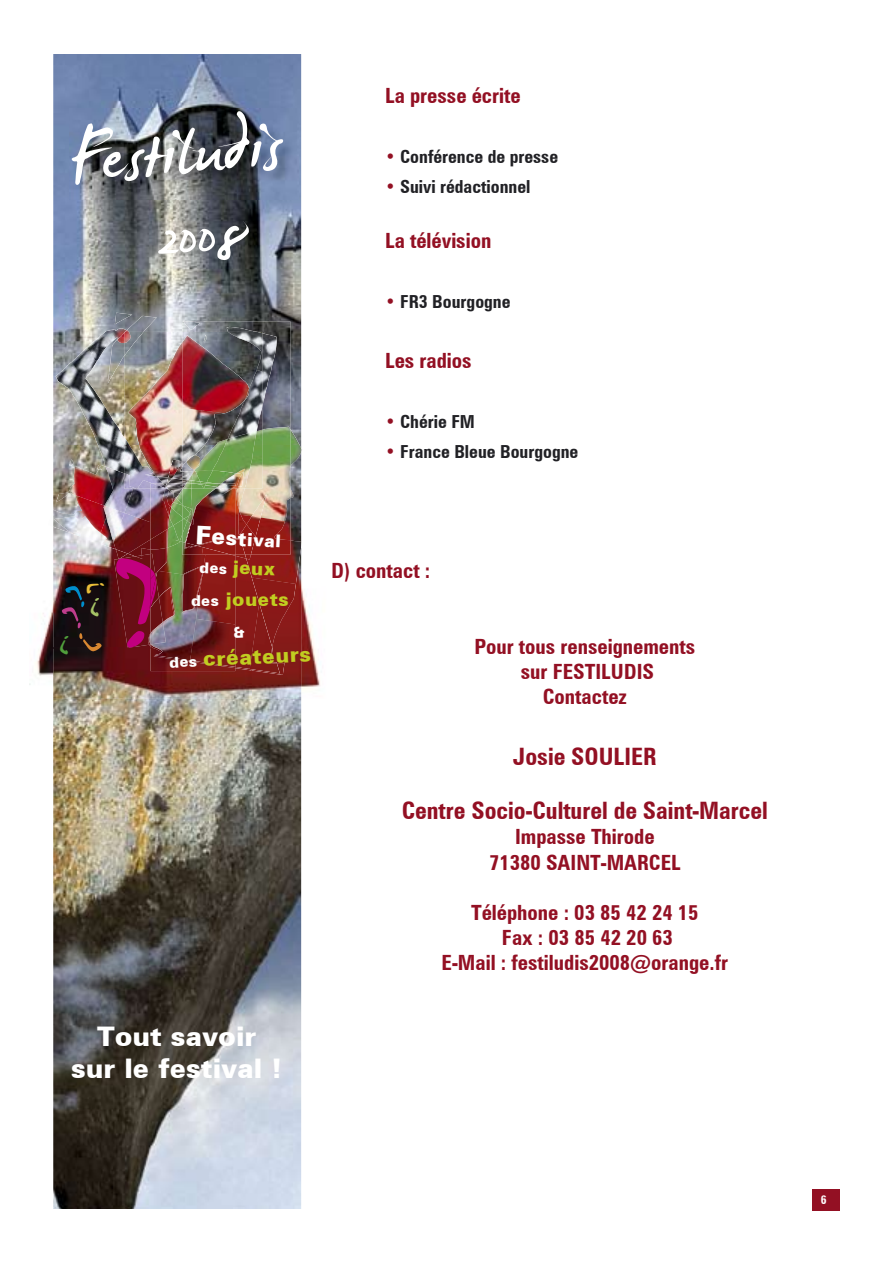
<style>
.page{position:relative;width:893px;height:1263px;background:#fff}
.page>*{position:absolute;margin:0;border:0;box-sizing:border-box;transform-origin:0 0}
.t1{font:112.65px "James Fajardo";color:#fff}
.t2{font:90px "James Fajardo";color:#fff}
.t3{font:900 27px/32.4px "Zurich BT";color:#fff;text-align:center}
.t4{font:700 condensed 24px "Zurich BT";color:#931023}
.t5{font:700 condensed 21px/25.2px "Zurich BT";color:#931023;text-align:center}
.t6{font:900 21px "Zurich BT";color:#c1cd21}
.t7{font:900 18.75px "Zurich BT";letter-spacing:.025em;color:#c1cd21}
.t8{font:700 condensed 18px "Zurich BT";color:#212125}
.t9{font:900 17.55px "Zurich BT";color:#fff}
.t10{font:700 condensed 12px "Zurich BT";color:#fff}
.s1{font-weight:400;font-style:italic;color:#931023}
.s2{font-size:25.65px}
.s3{font-size:22.95px}
.s4{font-size:21px}
.s5{font-size:20.25px}
.s6{font-size:18.15px}
.s7{font-size:15px;color:#fff}
</style>
<div class="page">
<div style="left:812px;top:1189px;width:28px;height:21px;background:#931023"></div>
<img style="left:53px;top:54px;width:248px;height:1155px">
<img style="left:182px;top:321px;width:108px;height:109px">
<img style="left:56px;top:344px;width:68px;height:101px">
<img style="left:85px;top:328px;width:42px;height:61px">
<img style="left:29px;top:604px;width:24px;height:81px">
<img style="left:301px;top:445px;width:19px;height:254px">
<img style="left:53px;top:445px;width:61px;height:203px">
<img style="left:252px;top:584px;width:49px;height:115px">
<img style="left:53px;top:648px;width:199px;height:51px">
<svg style="left:69px;top:459px;width:4px;height:6px"></svg>
<img style="left:53px;top:490px;width:44px;height:53px">
<img style="left:97px;top:508px;width:3px;height:48px">
<img style="left:60px;top:465px;width:38px;height:43px">
<img style="left:235px;top:496px;width:1px;height:29px">
<img style="left:301px;top:448px;width:1px;height:99px">
<img style="left:290px;top:445px;width:11px;height:80px">
<img style="left:206px;top:525px;width:95px;height:59px">
<img style="left:238px;top:577px;width:58px;height:98px">
<img style="left:149px;top:610px;width:95px;height:58px">
<img style="left:262px;top:445px;width:28px;height:69px">
<img style="left:267px;top:514px;width:23px;height:41px">
<svg style="left:245px;top:555px;width:6px;height:4px"></svg>
<img style="left:236px;top:489px;width:31px;height:66px">
<img style="left:100px;top:512px;width:14px;height:47px">
<img style="left:98px;top:445px;width:26px;height:67px">
<img style="left:103px;top:513px;width:9px;height:35px">
<img style="left:112px;top:513px;width:38px;height:41px">
<img style="left:103px;top:466px;width:21px;height:47px">
<img style="left:124px;top:489px;width:26px;height:35px">
<img style="left:124px;top:332px;width:80px;height:105px">
<img style="left:246px;top:374px;width:16px;height:56px">
<img style="left:204px;top:332px;width:58px;height:42px">
<img style="left:246px;top:430px;width:16px;height:15px">
<img style="left:246px;top:431px;width:11px;height:14px">
<svg style="left:124px;top:437px;width:4px;height:8px"></svg>
<img style="left:163px;top:480px;width:19px;height:4px">
<img style="left:254px;top:445px;width:8px;height:44px">
<img style="left:205px;top:445px;width:49px;height:44px">
<img style="left:124px;top:445px;width:39px;height:39px">
<img style="left:124px;top:473px;width:29px;height:16px">
<img style="left:108px;top:339px;width:16px;height:45px">
<img style="left:124px;top:338px;width:19px;height:18px">
<svg style="left:117px;top:332px;width:14px;height:11px"></svg>
<img style="left:128px;top:342px;width:54px;height:103px">
<img style="left:182px;top:338px;width:67px;height:78px">
<img style="left:182px;top:407px;width:64px;height:38px">
<svg style="left:244px;top:389px;width:5px;height:12px"></svg>
<img style="left:139px;top:445px;width:66px;height:35px">
<img style="left:168px;top:459px;width:14px;height:19px">
<img style="left:187px;top:455px;width:56px;height:31px">
<img style="left:188px;top:471px;width:4px;height:11px">
<img style="left:192px;top:471px;width:52px;height:16px">
<svg style="left:145px;top:472px;width:12px;height:4px"></svg>
<svg style="left:97px;top:465px;width:5px;height:5px"></svg>
<img style="left:168px;top:489px;width:14px;height:89px">
<img style="left:150px;top:489px;width:24px;height:50px">
<img style="left:162px;top:489px;width:3px;height:25px">
<img style="left:167px;top:517px;width:6px;height:12px">
<img style="left:176px;top:484px;width:6px;height:5px">
<svg style="left:182px;top:479px;width:6px;height:11px"></svg>
<img style="left:150px;top:484px;width:15px;height:5px">
<svg style="left:165px;top:478px;width:11px;height:39px"></svg>
<img style="left:183px;top:567px;width:20px;height:44px">
<img style="left:184px;top:566px;width:20px;height:42px">
<img style="left:168px;top:615px;width:6px;height:7px">
<img style="left:168px;top:587px;width:7px;height:28px">
<img style="left:150px;top:668px;width:85px;height:3px">
<img style="left:150px;top:644px;width:85px;height:24px">
<img style="left:185px;top:517px;width:11px;height:31px">
<img style="left:186px;top:489px;width:49px;height:56px">
<img style="left:196px;top:489px;width:20px;height:17px">
<img style="left:194px;top:484px;width:23px;height:5px">
<svg style="left:217px;top:484px;width:20px;height:12px"></svg>
<img style="left:69px;top:109px;width:230px;height:91px">
<svg style="left:114px;top:529px;width:54px;height:119px;background:#721e25"></svg>
<svg style="left:157px;top:228px;width:59px;height:26px;background:#969695"></svg>
<svg style="left:60px;top:578px;width:44px;height:76px;background:#150d0f"></svg>
<svg style="left:234px;top:626px;width:10px;height:12px"></svg>
<h1 class="t1" style="left:68px;top:102px;width:212px;rotate:-4deg">Festiludis</h1>
<h2 class="t2" style="left:216px;top:194px;width:37px">8</h2>
<p class="t5" style="left:385px;top:82px;width:137px">La presse écrite</p>
<p class="t8" style="left:385px;top:145px;width:174px"><span class="s1">•</span> Conférence de presse</p>
<p class="t8" style="left:385px;top:175px;width:147px"><span class="s1">•</span> Suivi rédactionnel</p>
<p class="t5" style="left:385px;top:228px;width:108px">La télévision</p>
<p class="t8" style="left:385px;top:291px;width:127px"><span class="s1">•</span> FR3 Bourgogne</p>
<p class="t5" style="left:385px;top:348px;width:88px">Les radios</p>
<p class="t8" style="left:385px;top:411px;width:91px"><span class="s1">•</span> Chérie FM</p>
<p class="t8" style="left:385px;top:441px;width:195px"><span class="s1">•</span> France Bleue Bourgogne</p>
<p class="t9" style="left:196px;top:526px;width:87px;rotate:3deg"><span class="s2">F</span><span class="s3">e</span><span class="s4">s</span><span class="s5">t</span><span class="s6">i</span>val</p>
<p class="t7" style="left:200px;top:555px;width:77px;rotate:2deg"><span class="s7">des</span> jeux</p>
<p class="t7" style="left:191px;top:587px;width:99px"><span class="s7">des</span> jouets</p>
<p class="t6" style="left:169px;top:648px;width:143px;rotate:-3deg"><span class="s7">des</span> créateurs</p>
<p class="t3" style="left:71px;top:1019px;width:213px">Tout savoir<br>sur le festival !</p>
<p class="t5" style="left:331px;top:558px;width:101px">D) contact :</p>
<p class="t5" style="left:474px;top:633px;width:222px">Pour tous renseignements sur FESTILUDIS<br>Contactez</p>
<p class="t4" style="left:513px;top:742px;width:145px">Josie SOULIER</p>
<p class="t4" style="left:402px;top:796px;width:368px">Centre Socio-Culturel de Saint-Marcel</p>
<p class="t5" style="left:489px;top:824px;width:193px">Impasse Thirode<br>71380 SAINT-MARCEL</p>
<p class="t5" style="left:442px;top:900px;width:288px">Téléphone : 03 85 42 24 15<br>Fax : 03 85 42 20 63<br>E-Mail : festiludis2008@orange.fr</p>
<p class="t10" style="left:821px;top:1192px;width:7px">6</p>
</div>
